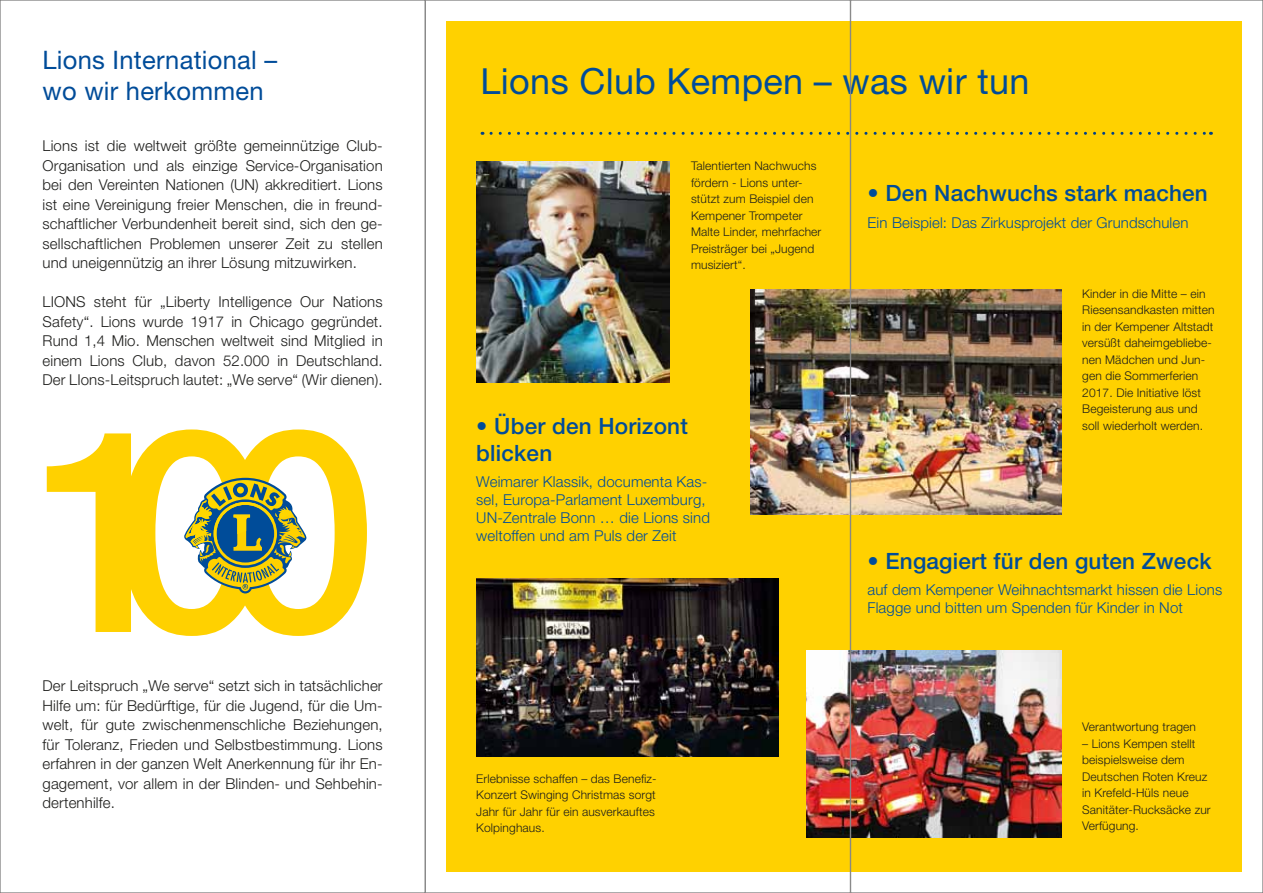
<style>
.page{position:relative;width:1263px;height:893px;background:#fff}
.page>*{position:absolute;margin:0;border:0;box-sizing:border-box;transform-origin:0 0}
.t1{font:36px "Helvetica Neue LT Std";letter-spacing:.01em;color:#004c99}
.t2{font:25.5px/30.6px "Helvetica Neue LT Std";letter-spacing:.01em;color:#004c99}
.t3{font:500 22.5px/27px "Helvetica Neue LT Std";letter-spacing:.01em;color:#004c99}
.t4{font:300 15px/19.5px "Helvetica Neue LT Std";letter-spacing:.01em;color:#1d1d1b;text-align:justify}
.t5{font:300 15px/18px "Helvetica Neue LT Std";letter-spacing:.01em;color:#004c99}
.t6{font:300 12px/16.5px "Helvetica Neue LT Std";letter-spacing:.01em;color:#1d1d1b}
</style>
<div class="page">
<svg style="left:47px;top:429px;width:320px;height:207px;fill:#ffd100"></svg>
<svg style="left:184px;top:478px;width:122px;height:115px"></svg>
<div style="left:446px;top:21px;width:796px;height:851px;background:#ffd100"></div>
<img style="left:476px;top:162px;width:194px;height:221px">
<img style="left:476px;top:578px;width:302px;height:179px">
<img style="left:750px;top:289px;width:311px;height:225px">
<img style="left:807px;top:651px;width:255px;height:187px">
<svg style="left:491px;top:132px;width:720px;height:3px"></svg>
<h2 class="t2" style="left:43px;top:45px;width:236px">Lions International – wo wir herkommen</h2>
<p class="t4" style="left:43px;top:136px;width:342px">Lions ist die weltweit größte gemeinnützige Club-Organisation und als einzige Service-Organisation bei den Vereinten Nationen (UN) akkreditiert. Lions ist eine Vereinigung freier Menschen, die in freund&shy;schaftlicher Verbundenheit bereit sind, sich den ge&shy;sellschaftlichen Problemen unserer Zeit zu stellen und uneigennützig an ihrer Lösung mitzuwirken.</p>
<p class="t4" style="left:43px;top:292px;width:342px">LIONS steht für „Liberty Intelligence Our Nations Safety“. Lions wurde 1917 in Chicago gegründet.<br>Rund 1,4 Mio. Menschen weltweit sind Mitglied in einem Lions Club, davon 52.000 in Deutschland.<br>Der LIons-Leitspruch lautet: „We serve“ (Wir dienen).</p>
<p class="t4" style="left:43px;top:676px;width:342px">Der Leitspruch „We serve“ setzt sich in tatsächlicher Hilfe um: für Bedürftige, für die Jugend, für die Um&shy;welt, für gute zwischenmenschliche Beziehungen, für Toleranz, Frieden und Selbstbestimmung. Lions erfahren in der ganzen Welt Anerkennung für ihr En&shy;gagement, vor allem in der Blinden- und Sehbehin&shy;dertenhilfe.</p>
<h1 class="t1" style="left:480px;top:59px;width:550px">Lions Club Kempen – was wir tun</h1>
<p class="t6" style="left:691px;top:157px;width:132px">Talentierten Nachwuchs fördern - Lions unter&shy;stützt zum Beispiel den<br>Kempener Trompeter<br>Malte Linder, mehrfacher<br>Preisträger bei „Jugend musiziert“.</p>
<h3 class="t3" style="left:476px;top:412px;width:213px">• Über den Horizont blicken</h3>
<p class="t5" style="left:476px;top:473px;width:235px">Weimarer Klassik, documenta Kas&shy;sel, Europa-Parlament Luxemburg, UN-Zentrale Bonn … die Lions sind weltoffen und am Puls der Zeit</p>
<p class="t6" style="left:476px;top:770px;width:182px">Erlebnisse schaffen – das Benefiz-<br>Konzert Swinging Christmas sorgt<br>Jahr für Jahr für ein ausverkauftes<br>Kolpinghaus.</p>
<h3 class="t3" style="left:867px;top:179px;width:342px">• Den Nachwuchs stark machen</h3>
<p class="t5" style="left:867px;top:213px;width:322px">Ein Beispiel: Das Zirkusprojekt der Grundschulen</p>
<p class="t6" style="left:1082px;top:285px;width:134px">Kinder in die Mitte – ein<br>Riesensandkasten mitten in der Kempener Altstadt versüßt daheimgebliebe&shy;nen Mädchen und Jun&shy;gen die Sommerferien<br>2017. Die Initiative löst<br>Begeisterung aus und soll wiederholt werden.</p>
<h3 class="t3" style="left:867px;top:547px;width:345px">• Engagiert für den guten Zweck</h3>
<p class="t5" style="left:867px;top:581px;width:356px">auf dem Kempener Weihnachtsmarkt hissen die Lions<br>Flagge und bitten um Spenden für Kinder in Not</p>
<p class="t6" style="left:1082px;top:719px;width:115px">Verantwortung tragen</p>
<p class="t6" style="left:1082px;top:735px;width:130px">– Lions Kempen stellt beispielsweise dem<br>Deutschen Roten Kreuz in Krefeld-Hüls neue<br>Sanitäter-Rucksäcke zur<br>Verfügung.</p>
</div>
